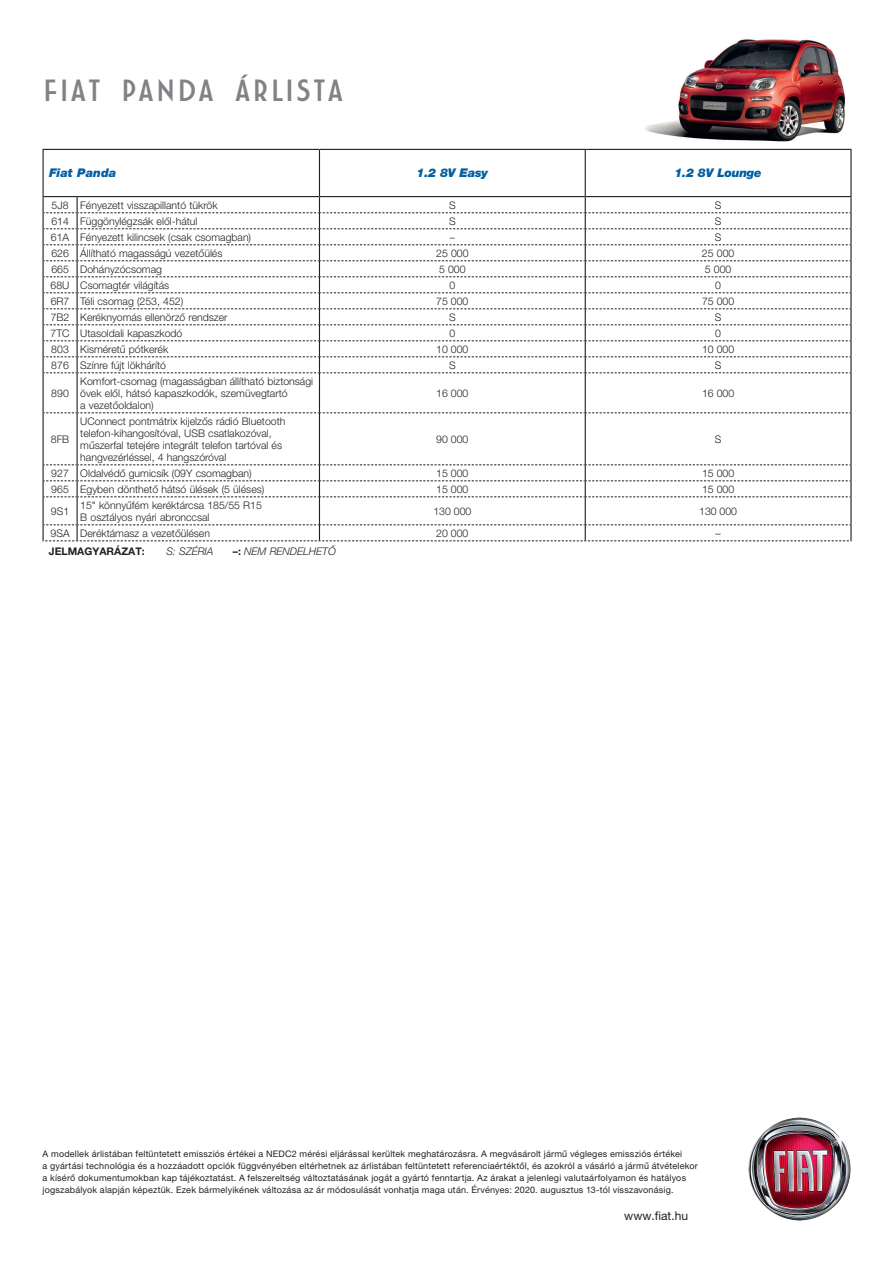
<style>
.page{position:relative;width:893px;height:1263px;background:#fff}
.page>*{position:absolute;margin:0;border:0;box-sizing:border-box;transform-origin:0 0}
.t1{font:33px "Fiat Advert 01 B";letter-spacing:.02em;color:#808285}
.t2{font:italic 900 12px "Helvetica Neue LT Pro";letter-spacing:-.02em;color:#015fa2}
.t3{font:12px "Helvetica Neue LT Pro";color:#231f20}
.t4{font:italic 900 12px "Helvetica Neue LT Pro";color:#015fa2}
.t5{font:300 10.5px/12px "Helvetica Neue LT Pro";color:#231f20}
.t6{font:italic 300 10.5px "Helvetica Neue LT Pro";color:#231f20}
.t7{font:700 10.5px "Helvetica Neue LT Pro";color:#231f20}
.t8{font:9px/12px "Helvetica Neue LT Pro";letter-spacing:.02em;color:#231f20}
.s1{font-weight:700;font-style:normal}
</style>
<div class="page">
<img style="left:645px;top:39px;width:201px;height:103px">
<hr style="left:43px;top:196px;width:34px;height:1px;background:#231f20">
<hr style="left:77px;top:196px;width:242px;height:1px;background:#231f20">
<hr style="left:319px;top:196px;width:266px;height:1px;background:#231f20">
<hr style="left:585px;top:196px;width:267px;height:1px;background:#231f20">
<svg style="left:44px;top:412px;width:806px;height:1px"></svg>
<hr style="left:43px;top:149px;width:34px;height:1px;background:#231f20">
<hr style="left:43px;top:150px;width:1px;height:46px;background:#231f20">
<hr style="left:77px;top:149px;width:242px;height:1px;background:#231f20">
<hr style="left:319px;top:149px;width:266px;height:1px;background:#231f20">
<hr style="left:319px;top:150px;width:1px;height:46px;background:#231f20">
<hr style="left:585px;top:149px;width:267px;height:1px;background:#231f20">
<hr style="left:585px;top:150px;width:1px;height:46px;background:#231f20">
<hr style="left:850px;top:150px;width:2px;height:46px;background:#231f20">
<svg style="left:43px;top:197px;width:809px;height:176px"></svg>
<hr style="left:43px;top:373px;width:1px;height:40px;background:#231f20">
<hr style="left:77px;top:373px;width:1px;height:40px;background:#231f20">
<hr style="left:319px;top:373px;width:1px;height:40px;background:#231f20">
<hr style="left:585px;top:373px;width:1px;height:40px;background:#231f20">
<hr style="left:850px;top:373px;width:2px;height:40px;background:#231f20">
<hr style="left:43px;top:413px;width:1px;height:52px;background:#231f20">
<hr style="left:77px;top:413px;width:1px;height:52px;background:#231f20">
<hr style="left:319px;top:413px;width:1px;height:52px;background:#231f20">
<hr style="left:585px;top:413px;width:1px;height:52px;background:#231f20">
<hr style="left:850px;top:413px;width:2px;height:52px;background:#231f20">
<svg style="left:43px;top:464px;width:809px;height:77px"></svg>
<img style="left:748px;top:1117px;width:103px;height:104px">
<h1 class="t1" style="left:43px;top:74px;width:303px">FIAT PANDA ÁRLISTA</h1>
<p class="t4" style="left:49px;top:166px;width:69px">Fiat Panda</p>
<p class="t2" style="left:417px;top:166px;width:73px">1.2 8V Easy</p>
<p class="t2" style="left:674px;top:166px;width:89px">1.2 8V Lounge</p>
<p class="t5" style="left:52px;top:199px;width:167px">5J8 Fényezett visszapillantó tükrök</p>
<p class="t5" style="left:449px;top:199px;width:8px">S</p>
<p class="t5" style="left:715px;top:199px;width:8px">S</p>
<p class="t5" style="left:51px;top:215px;width:148px">614 Függönylégzsák elől-hátul</p>
<p class="t5" style="left:449px;top:215px;width:8px">S</p>
<p class="t5" style="left:715px;top:215px;width:8px">S</p>
<p class="t5" style="left:51px;top:231px;width:202px">61A Fényezett kilincsek (csak csomagban)</p>
<p class="t5" style="left:450px;top:231px;width:7px">–</p>
<p class="t5" style="left:715px;top:231px;width:8px">S</p>
<p class="t5" style="left:51px;top:247px;width:173px">626 Állítható magasságú vezetőülés</p>
<p class="t5" style="left:436px;top:247px;width:34px">25 000</p>
<p class="t5" style="left:702px;top:247px;width:34px">25 000</p>
<p class="t5" style="left:51px;top:263px;width:112px">665 Dohányzócsomag</p>
<p class="t5" style="left:439px;top:263px;width:28px">5 000</p>
<p class="t5" style="left:705px;top:263px;width:28px">5 000</p>
<p class="t5" style="left:51px;top:279px;width:120px">68U Csomagtér világítás</p>
<p class="t5" style="left:449px;top:279px;width:7px">0</p>
<p class="t5" style="left:715px;top:279px;width:7px">0</p>
<p class="t5" style="left:51px;top:295px;width:134px">6R7 Téli csomag (253, 452)</p>
<p class="t5" style="left:436px;top:295px;width:34px">75 000</p>
<p class="t5" style="left:702px;top:295px;width:34px">75 000</p>
<p class="t5" style="left:51px;top:311px;width:178px">7B2 Keréknyomás ellenörző rendszer</p>
<p class="t5" style="left:449px;top:311px;width:8px">S</p>
<p class="t5" style="left:715px;top:311px;width:8px">S</p>
<p class="t5" style="left:51px;top:327px;width:133px">7TC Utasoldali kapaszkodó</p>
<p class="t5" style="left:449px;top:327px;width:7px">0</p>
<p class="t5" style="left:715px;top:327px;width:7px">0</p>
<p class="t5" style="left:51px;top:343px;width:118px">803 Kisméretű pótkerék</p>
<p class="t5" style="left:436px;top:343px;width:34px">10 000</p>
<p class="t5" style="left:702px;top:343px;width:34px">10 000</p>
<p class="t5" style="left:51px;top:359px;width:116px">876 Színre fújt lökhárító</p>
<p class="t5" style="left:449px;top:359px;width:8px">S</p>
<p class="t5" style="left:715px;top:359px;width:8px">S</p>
<p class="t5" style="left:51px;top:387px;width:19px">890</p>
<p class="t5" style="left:80px;top:375px;width:234px">Komfort-csomag (magasságban állítható biztonsági övek elől, hátsó kapaszkodók, szemüvegtartó<br>a vezetőoldalon)</p>
<p class="t5" style="left:436px;top:387px;width:34px">16 000</p>
<p class="t5" style="left:702px;top:387px;width:34px">16 000</p>
<p class="t5" style="left:51px;top:433px;width:20px">8FB</p>
<p class="t5" style="left:80px;top:415px;width:207px">UConnect pontmátrix kijelzős rádió Bluetooth telefon-kihangosítóval, USB csatlakozóval, műszerfal tetejére integrált telefon tartóval és hangvezérléssel, 4 hangszóróval</p>
<p class="t5" style="left:436px;top:433px;width:34px">90 000</p>
<p class="t5" style="left:715px;top:433px;width:8px">S</p>
<p class="t5" style="left:51px;top:467px;width:202px">927 Oldalvédő gumicsík (09Y csomagban)</p>
<p class="t5" style="left:436px;top:467px;width:34px">15 000</p>
<p class="t5" style="left:702px;top:467px;width:34px">15 000</p>
<p class="t5" style="left:51px;top:483px;width:215px">965 Egyben dönthető hátsó ülések (5 üléses)</p>
<p class="t5" style="left:436px;top:483px;width:34px">15 000</p>
<p class="t5" style="left:702px;top:483px;width:34px">15 000</p>
<p class="t5" style="left:51px;top:505px;width:20px">9S1</p>
<p class="t5" style="left:80px;top:499px;width:183px">15" könnyűfém keréktárcsa 185/55 R15<br>B osztályos nyári abronccsal</p>
<p class="t5" style="left:433px;top:505px;width:39px">130 000</p>
<p class="t5" style="left:699px;top:505px;width:39px">130 000</p>
<p class="t5" style="left:51px;top:527px;width:161px">9SA Deréktámasz a vezetőülésen</p>
<p class="t5" style="left:436px;top:527px;width:34px">20 000</p>
<p class="t5" style="left:715px;top:527px;width:7px">–</p>
<p class="t7" style="left:49px;top:545px;width:97px">JELMAGYARÁZAT:</p>
<p class="t6" style="left:166px;top:545px;width:49px">S: SZÉRIA</p>
<p class="t6" style="left:233px;top:545px;width:105px"><span class="s1">–:</span> NEM RENDELHETŐ</p>
<p class="t8" style="left:43px;top:1148px;width:657px">A modellek árlistában feltüntetett emissziós értékei a NEDC2 mérési eljárással kerültek meghatározásra. A megvásárolt jármű végleges emissziós értékei<br>a gyártási technológia és a hozzáadott opciók függvényében eltérhetnek az árlistában feltüntetett referenciaértéktől, és azokról a vásárló a jármű átvételekor a kísérő dokumentumokban kap tájékoztatást. A felszereltség változtatásának jogát a gyártó fenntartja. Az árakat a jelenlegi valutaárfolyamon és hatályos jogszabályok alapján képeztük. Ezek bármelyikének változása az ár módosulását vonhatja maga után. Érvényes: 2020. augusztus 13-tól visszavonásig.</p>
<p class="t3" style="left:624px;top:1209px;width:65px">www.fiat.hu</p>
</div>
